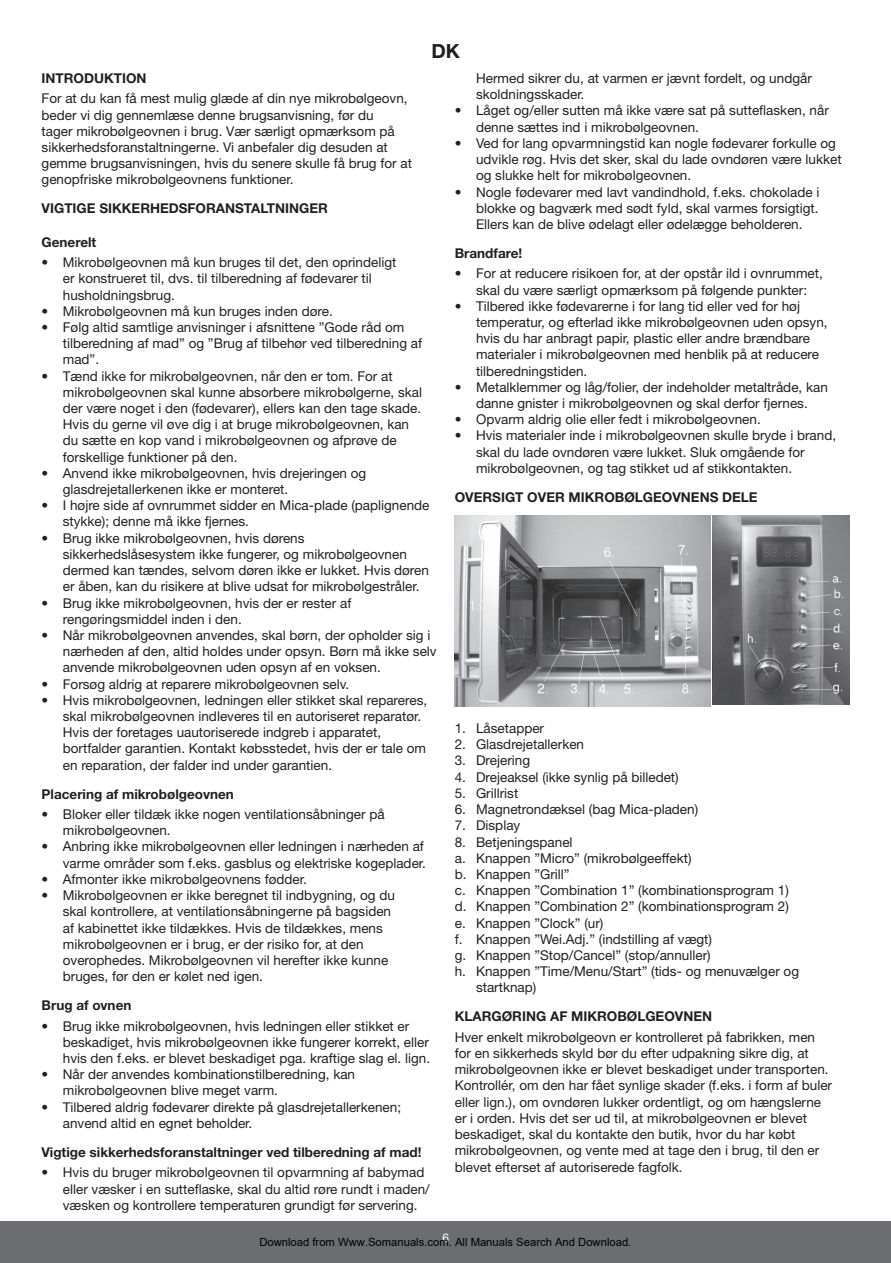
<style>
.page{position:relative;width:891px;height:1263px;background:#fff}
.page>*{position:absolute;margin:0;border:0;box-sizing:border-box;transform-origin:0 0}
.t1{font:700 19.5px "Helvetica Neue";color:#231f20}
.t2{font:13.5px/16.2px "Helvetica Neue";color:#231f20}
.t3{font:700 13.5px "Helvetica Neue";color:#231f20}
.t4{font:12px "Helvetica Neue";color:#fff}
.t5{font:11.25px "Arial";color:#000}
</style>
<div class="page">
<div style="left:0;top:1221px;width:890px;height:41px;background:#6c6d70"></div>
<img style="left:454px;top:515px;width:256px;height:191px">
<img style="left:712px;top:515px;width:137px;height:189px">
<h1 class="t1" style="left:431px;top:39px;width:30px">DK</h1>
<p class="t3" style="left:42px;top:70px;width:106px">INTRODUKTION</p>
<p class="t2" style="left:42px;top:90px;width:372px">For at du kan få mest mulig glæde af din nye mikrobølgeovn, beder vi dig gennemlæse denne brugsanvisning, før du<br>tager mikrobølgeovnen i brug. Vær særligt opmærksom på sikkerhedsforanstaltningerne. Vi anbefaler dig desuden at gemme brugsanvisningen, hvis du senere skulle få brug for at genopfriske mikrobølgeovnens funktioner.</p>
<p class="t3" style="left:42px;top:200px;width:288px">VIGTIGE SIKKERHEDSFORANSTALTNINGER</p>
<p class="t3" style="left:42px;top:233px;width:56px">Generelt</p>
<p class="t2" style="left:63px;top:254px;width:335px;text-indent:-21px">• Mikrobølgeovnen må kun bruges til det, den oprindeligt er konstrueret til, dvs. til tilberedning af fødevarer til husholdningsbrug.</p>
<p class="t2" style="left:42px;top:302px;width:293px">• Mikrobølgeovnen må kun bruges inden døre.</p>
<p class="t2" style="left:63px;top:319px;width:361px;text-indent:-21px">• Følg altid samtlige anvisninger i afsnittene ”Gode råd om tilberedning af mad” og ”Brug af tilbehør ved tilberedning af mad”.</p>
<p class="t2" style="left:63px;top:367px;width:361px;text-indent:-21px">• Tænd ikke for mikrobølgeovnen, når den er tom. For at mikrobølgeovnen skal kunne absorbere mikrobølgerne, skal der være noget i den (fødevarer), ellers kan den tage skade.<br>Hvis du gerne vil øve dig i at bruge mikrobølgeovnen, kan du sætte en kop vand i mikrobølgeovnen og afprøve de forskellige funktioner på den.</p>
<p class="t2" style="left:63px;top:464px;width:305px;text-indent:-21px">• Anvend ikke mikrobølgeovnen, hvis drejeringen og glasdrejetallerkenen ikke er monteret.</p>
<p class="t2" style="left:63px;top:497px;width:368px;text-indent:-21px">• I højre side af ovnrummet sidder en Mica-plade (paplignende stykke); denne må ikke fjernes.</p>
<p class="t2" style="left:63px;top:529px;width:367px;text-indent:-21px">• Brug ikke mikrobølgeovnen, hvis dørens sikkerhedslåsesystem ikke fungerer, og mikrobølgeovnen dermed kan tændes, selvom døren ikke er lukket. Hvis døren er åben, kan du risikere at blive udsat for mikrobølgestråler.</p>
<p class="t2" style="left:63px;top:594px;width:290px;text-indent:-21px">• Brug ikke mikrobølgeovnen, hvis der er rester af rengøringsmiddel inden i den.</p>
<p class="t2" style="left:63px;top:626px;width:375px;text-indent:-21px">• Når mikrobølgeovnen anvendes, skal børn, der opholder sig i nærheden af den, altid holdes under opsyn. Børn må ikke selv anvende mikrobølgeovnen uden opsyn af en voksen.</p>
<p class="t2" style="left:42px;top:675px;width:309px">• Forsøg aldrig at reparere mikrobølgeovnen selv.</p>
<p class="t2" style="left:63px;top:691px;width:366px;text-indent:-21px">• Hvis mikrobølgeovnen, ledningen eller stikket skal repareres, skal mikrobølgeovnen indleveres til en autoriseret reparatør.<br>Hvis der foretages uautoriserede indgreb i apparatet, bortfalder garantien. Kontakt købsstedet, hvis der er tale om en reparation, der falder ind under garantien.</p>
<p class="t3" style="left:42px;top:785px;width:194px">Placering af mikrobølgeovnen</p>
<p class="t2" style="left:63px;top:805px;width:323px;text-indent:-21px">• Bloker eller tildæk ikke nogen ventilationsåbninger på mikrobølgeovnen.</p>
<p class="t2" style="left:42px;top:838px;width:386px;text-align:right">• Anbring ikke mikrobølgeovnen eller ledningen i nærheden af varme områder som f.eks. gasblus og elektriske kogeplader.</p>
<p class="t2" style="left:42px;top:870px;width:267px">• Afmonter ikke mikrobølgeovnens fødder.</p>
<p class="t2" style="left:63px;top:886px;width:333px;text-indent:-21px">• Mikrobølgeovnen er ikke beregnet til indbygning, og du skal kontrollere, at ventilationsåbningerne på bagsiden af kabinettet ikke tildækkes. Hvis de tildækkes, mens mikrobølgeovnen er i brug, er der risiko for, at den overophedes. Mikrobølgeovnen vil herefter ikke kunne bruges, før den er kølet ned igen.</p>
<p class="t3" style="left:42px;top:996px;width:91px">Brug af ovnen</p>
<p class="t2" style="left:63px;top:1017px;width:369px;text-indent:-21px">• Brug ikke mikrobølgeovnen, hvis ledningen eller stikket er beskadiget, hvis mikrobølgeovnen ikke fungerer korrekt, eller hvis den f.eks. er blevet beskadiget pga. kraftige slag el. lign.</p>
<p class="t2" style="left:63px;top:1065px;width:294px;text-indent:-21px">• Når der anvendes kombinationstilberedning, kan mikrobølgeovnen blive meget varm.</p>
<p class="t2" style="left:63px;top:1098px;width:340px;text-indent:-21px">• Tilbered aldrig fødevarer direkte på glasdrejetallerkenen; anvend altid en egnet beholder.</p>
<p class="t3" style="left:42px;top:1143px;width:381px">Vigtige sikkerhedsforanstaltninger ved tilberedning af mad!</p>
<p class="t2" style="left:63px;top:1163px;width:368px;text-indent:-21px">• Hvis du bruger mikrobølgeovnen til opvarmning af babymad eller væsker i en sutteflaske, skal du altid røre rundt i maden/ væsken og kontrollere temperaturen grundigt før servering.</p>
<p class="t2" style="left:476px;top:70px;width:337px">Hermed sikrer du, at varmen er jævnt fordelt, og undgår skoldningsskader.</p>
<p class="t2" style="left:476px;top:102px;width:354px;text-indent:-21px">• Låget og/eller sutten må ikke være sat på sutteflasken, når denne sættes ind i mikrobølgeovnen.</p>
<p class="t2" style="left:476px;top:135px;width:367px;text-indent:-21px">• Ved for lang opvarmningstid kan nogle fødevarer forkulle og udvikle røg. Hvis det sker, skal du lade ovndøren være lukket og slukke helt for mikrobølgeovnen.</p>
<p class="t2" style="left:476px;top:183px;width:345px;text-align:justify;text-indent:-21px">• Nogle fødevarer med lavt vandindhold, f.eks. chokolade i blokke og bagværk med sødt fyld, skal varmes forsigtigt.<br>Ellers kan de blive ødelagt eller ødelægge beholderen.</p>
<p class="t3" style="left:454px;top:245px;width:69px">Brandfare!</p>
<p class="t2" style="left:454px;top:265px;width:369px;text-align:center">• For at reducere risikoen for, at der opstår ild i ovnrummet, skal du være særligt opmærksom på følgende punkter:</p>
<p class="t2" style="left:476px;top:297px;width:353px;text-indent:-21px">• Tilbered ikke fødevarerne i for lang tid eller ved for høj temperatur, og efterlad ikke mikrobølgeovnen uden opsyn, hvis du har anbragt papir, plastic eller andre brændbare materialer i mikrobølgeovnen med henblik på at reducere tilberedningstiden.</p>
<p class="t2" style="left:454px;top:378px;width:374px;text-align:center">• Metalklemmer og låg/folier, der indeholder metaltråde, kan danne gnister i mikrobølgeovnen og skal derfor fjernes.</p>
<p class="t2" style="left:454px;top:411px;width:307px">• Opvarm aldrig olie eller fedt i mikrobølgeovnen.</p>
<p class="t2" style="left:476px;top:427px;width:361px;text-indent:-21px">• Hvis materialer inde i mikrobølgeovnen skulle bryde i brand, skal du lade ovndøren være lukket. Sluk omgående for mikrobølgeovnen, og tag stikket ud af stikkontakten.</p>
<p class="t3" style="left:454px;top:488px;width:304px">OVERSIGT OVER MIKROBØLGEOVNENS DELE</p>
<p class="t2" style="left:454px;top:720px;width:91px">1. Låsetapper</p>
<p class="t2" style="left:454px;top:736px;width:131px">2. Glasdrejetallerken</p>
<p class="t2" style="left:454px;top:752px;width:77px">3. Drejering</p>
<p class="t2" style="left:454px;top:768px;width:225px">4. Drejeaksel (ikke synlig på billedet)</p>
<p class="t2" style="left:454px;top:784px;width:65px">5. Grillrist</p>
<p class="t2" style="left:454px;top:801px;width:245px">6. Magnetrondæksel (bag Mica-pladen)</p>
<p class="t2" style="left:454px;top:817px;width:67px">7. Display</p>
<p class="t2" style="left:454px;top:833px;width:119px">8. Betjeningspanel</p>
<p class="t2" style="left:454px;top:849px;width:238px">a. Knappen ”Micro” (mikrobølgeeffekt)</p>
<p class="t2" style="left:454px;top:865px;width:116px">b. Knappen ”Grill”</p>
<p class="t2" style="left:454px;top:882px;width:335px">c. Knappen ”Combination 1” (kombinationsprogram 1)</p>
<p class="t2" style="left:454px;top:898px;width:335px">d. Knappen ”Combination 2” (kombinationsprogram 2)</p>
<p class="t2" style="left:454px;top:914px;width:150px">e. Knappen ”Clock” (ur)</p>
<p class="t2" style="left:454px;top:930px;width:259px">f. Knappen ”Wei.Adj.” (indstilling af vægt)</p>
<p class="t2" style="left:454px;top:946px;width:257px">g. Knappen ”Stop/Cancel” (stop/annuller)</p>
<p class="t2" style="left:454px;top:963px;width:346px">h. Knappen ”Time/Menu/Start” (tids- og menuvælger og</p>
<p class="t2" style="left:476px;top:979px;width:62px">startknap)</p>
<p class="t3" style="left:454px;top:1008px;width:259px">KLARGØRING AF MIKROBØLGEOVNEN</p>
<p class="t2" style="left:454px;top:1028px;width:379px">Hver enkelt mikrobølgeovn er kontrolleret på fabrikken, men for en sikkerheds skyld bør du efter udpakning sikre dig, at mikrobølgeovnen ikke er blevet beskadiget under transporten.<br>Kontrollér, om den har fået synlige skader (f.eks. i form af buler eller lign.), om ovndøren lukker ordentligt, og om hængslerne er i orden. Hvis det ser ud til, at mikrobølgeovnen er blevet beskadiget, skal du kontakte den butik, hvor du har købt mikrobølgeovnen, og vente med at tage den i brug, til den er blevet efterset af autoriserede fagfolk.</p>
<p class="t4" style="left:442px;top:1229px;width:8px">6</p>
<p class="t5" style="left:259px;top:1235px;width:373px">Download from Www.Somanuals.com. All Manuals Search And Download.</p>
</div>
